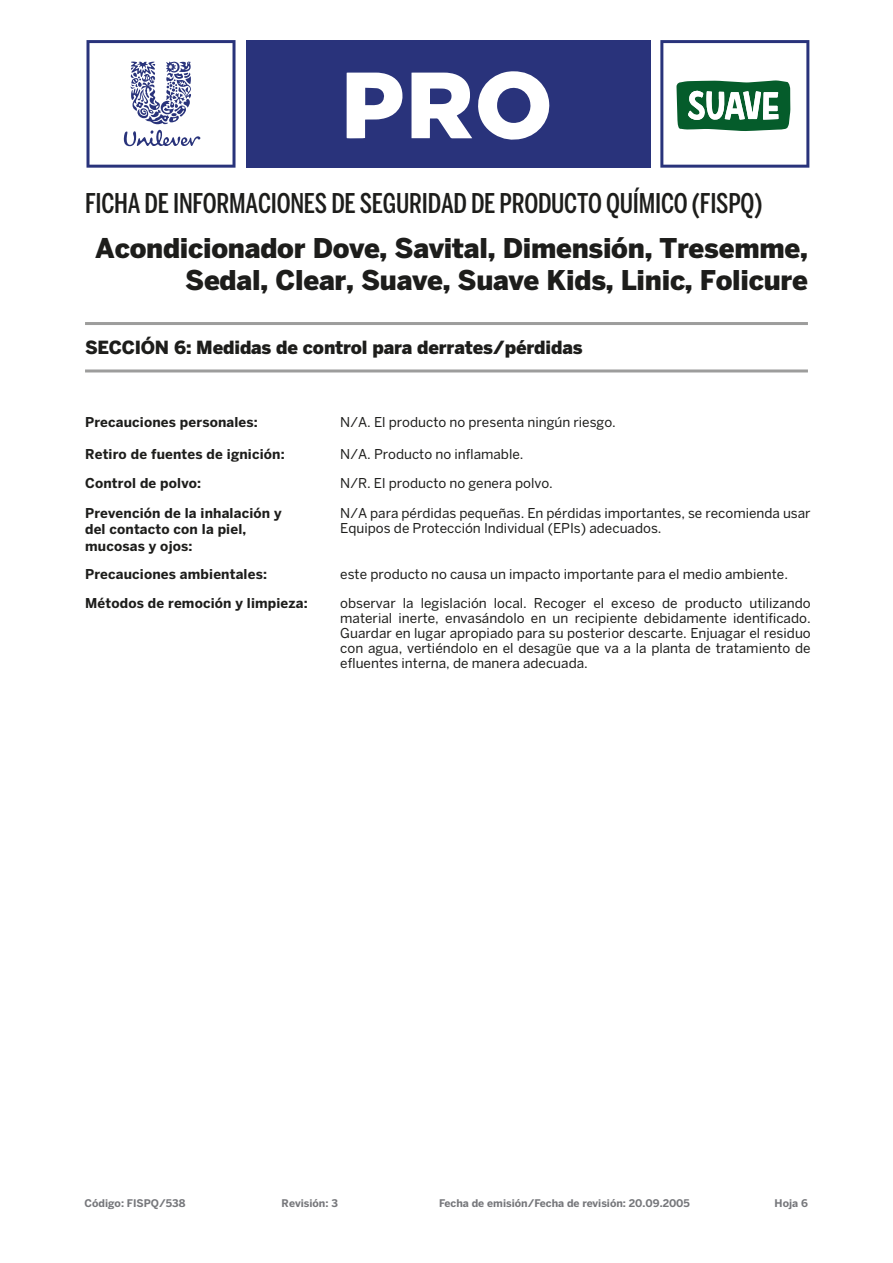
<style>
.page{position:relative;width:893px;height:1263px;background:#fff}
.page>*{position:absolute;margin:0;border:0;box-sizing:border-box;transform-origin:0 0}
.t1{font:900 27px/32.4px "Benton Sans";letter-spacing:-.01em;color:#1d1d1b;text-align:right}
.t2{font:500 27px "Benton Sans Comp";letter-spacing:-.01em;color:#1d1d1b}
.t3{font:900 18px "Benton Sans";letter-spacing:-.01em;color:#1d1d1b}
.t4{font:13.5px/15px "Benton Sans";color:#1d1d1b}
.t5{font:700 13.5px/16.2px "Benton Sans";letter-spacing:.01em;color:#1d1d1b}
.t6{font:700 10.5px "Benton Sans";color:#76777b}
</style>
<div class="page">
<div style="left:246px;top:40px;width:404px;height:128px;background:#29337b"></div>
<svg style="left:86px;top:40px;width:149px;height:128px"></svg>
<svg style="left:411px;top:71px;width:139px;height:69px"></svg>
<svg style="left:347px;top:73px;width:56px;height:65px"></svg>
<svg style="left:660px;top:40px;width:149px;height:128px"></svg>
<hr style="left:85px;top:322px;width:723px;height:3px;background:#9d9d9c">
<hr style="left:85px;top:369px;width:723px;height:3px;background:#9d9d9c">
<h1 class="t2" style="left:85px;top:187px;width:679px">FICHA DE INFORMACIONES DE SEGURIDAD DE PRODUCTO QUÍMICO (FISPQ)</h1>
<h1 class="t1" style="left:95px;top:231px;width:714px">Acondicionador Dove, Savital, Dimensión, Tresemme,<br>Sedal, Clear, Suave, Suave Kids, Linic, Folicure</h1>
<h2 class="t3" style="left:85px;top:337px;width:499px">SECCIÓN 6: Medidas de control para derrates/pérdidas</h2>
<p class="t5" style="left:85px;top:413px;width:174px">Precauciones personales:</p>
<p class="t4" style="left:340px;top:414px;width:277px">N/A. El producto no presenta ningún riesgo.</p>
<p class="t5" style="left:85px;top:445px;width:201px">Retiro de fuentes de ignición:</p>
<p class="t4" style="left:340px;top:446px;width:185px">N/A. Producto no inflamable.</p>
<p class="t5" style="left:85px;top:475px;width:118px">Control de polvo:</p>
<p class="t4" style="left:340px;top:476px;width:214px">N/R. El producto no genera polvo.</p>
<p class="t5" style="left:85px;top:505px;width:198px">Prevención de la inhalación y del contacto con la piel, mucosas y ojos:</p>
<p class="t4" style="left:340px;top:506px;width:472px">N/A para pérdidas pequeñas. En pérdidas importantes, se recomienda usar<br>Equipos de Protección Individual (EPIs) adecuados.</p>
<p class="t5" style="left:85px;top:566px;width:183px">Precauciones ambientales:</p>
<p class="t4" style="left:340px;top:566px;width:449px">este producto no causa un impacto importante para el medio ambiente.</p>
<p class="t5" style="left:85px;top:595px;width:224px">Métodos de remoción y limpieza:</p>
<p class="t4" style="left:340px;top:595px;width:472px;text-align:justify">observar la legislación local. Recoger el exceso de producto utilizando material inerte, envasándolo en un recipiente debidamente identificado.<br>Guardar en lugar apropiado para su posterior descarte. Enjuagar el residuo con agua, vertiéndolo en el desagüe que va a la planta de tratamiento de efluentes interna, de manera adecuada.</p>
<p class="t6" style="left:84px;top:1197px;width:102px">Código: FISPQ/538</p>
<p class="t6" style="left:282px;top:1197px;width:58px">Revisión: 3</p>
<p class="t6" style="left:439px;top:1197px;width:252px">Fecha de emisión/Fecha de revisión: 20.09.2005</p>
<p class="t6" style="left:775px;top:1197px;width:35px">Hoja 6</p>
</div>
